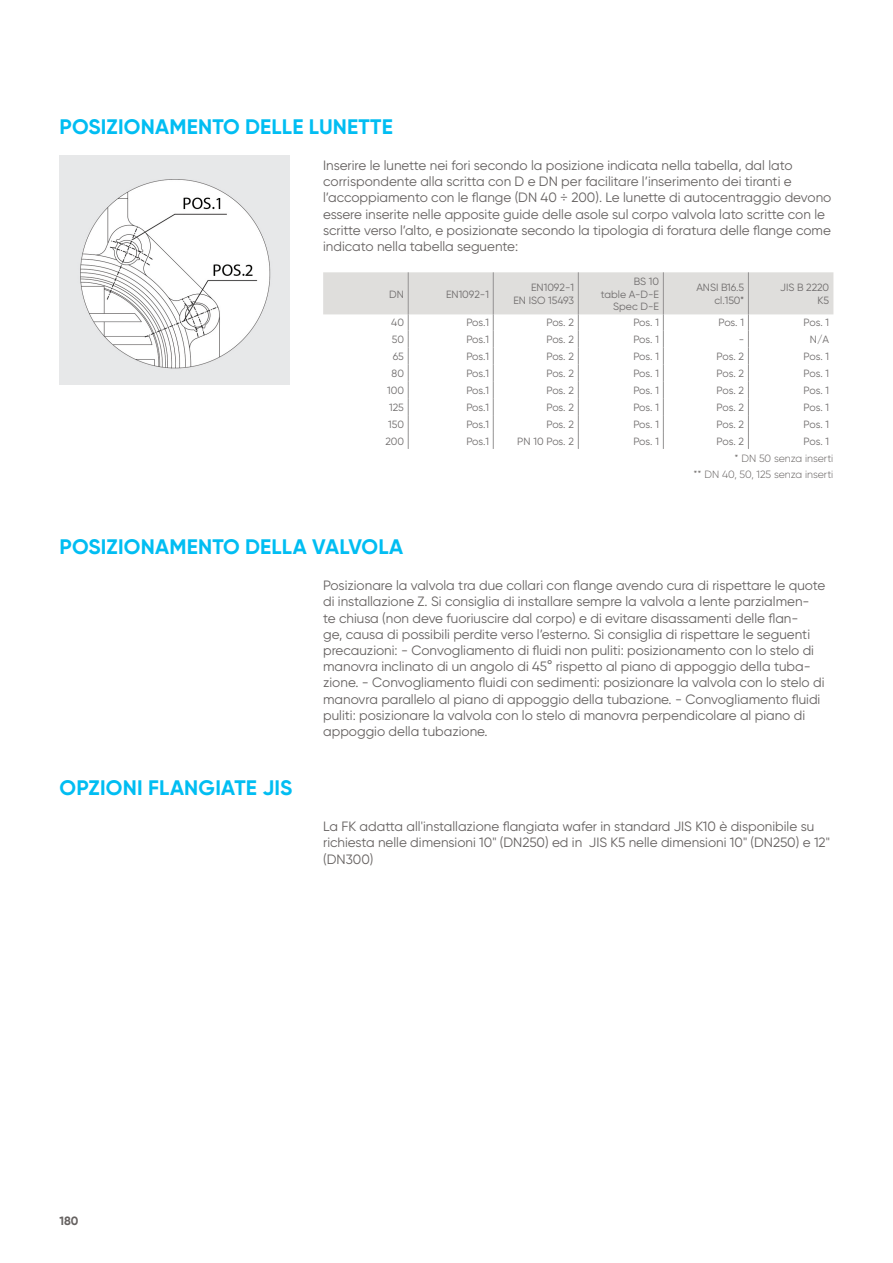
<style>
.page{position:relative;width:893px;height:1263px;background:#fff}
.page>*{position:absolute;margin:0;border:0;box-sizing:border-box;transform-origin:0 0}
.t1{font:700 21px "Gilroy";letter-spacing:.01em;color:#01bdf2}
.t2{font:13.5px/16.2px "Gilroy";color:#656160}
.t3{font:700 12px "Gilroy";color:#656160}
.t4{font:10.5px/12.6px "Gilroy";letter-spacing:-.01em;color:#6e6b6b;text-align:right}
.t5{font:300 10.5px/16.5px "Gilroy";letter-spacing:-.005em;color:#656160;text-align:right}
</style>
<div class="page">
<img style="left:60px;top:155px;width:229px;height:230px">
<svg style="left:323px;top:272px;width:510px;height:177px"></svg>
<h1 class="t1" style="left:60px;top:113px;width:335px">POSIZIONAMENTO DELLE LUNETTE</h1>
<p class="t2" style="left:323px;top:157px;width:510px">Inserire le lunette nei fori secondo la posizione indicata nella tabella, dal lato corrispondente alla scritta con D e DN per facilitare l’inserimento dei tiranti e l’accoppiamento con le flange (DN 40 ÷ 200). Le lunette di autocentraggio devono essere inserite nelle apposite guide delle asole sul corpo valvola lato scritte con le scritte verso l’alto, e posizionate secondo la tipologia di foratura delle flange come indicato nella tabella seguente:</p>
<p class="t4" style="left:389px;top:287px;width:16px">DN</p>
<p class="t4" style="left:446px;top:287px;width:44px">EN1092-1</p>
<p class="t4" style="left:513px;top:281px;width:62px">EN1092-1<br>EN ISO 15493</p>
<p class="t4" style="left:601px;top:275px;width:60px">BS 10<br>table A-D-E<br>Spec D-E</p>
<p class="t4" style="left:696px;top:281px;width:49px">ANSI B16.5 cl.150*</p>
<p class="t4" style="left:780px;top:281px;width:50px">JIS B 2220<br>K5</p>
<p class="t4" style="left:391px;top:316px;width:14px">40</p>
<p class="t4" style="left:466px;top:316px;width:24px">Pos.1</p>
<p class="t4" style="left:547px;top:316px;width:29px">Pos. 2</p>
<p class="t4" style="left:633px;top:316px;width:27px">Pos. 1</p>
<p class="t4" style="left:719px;top:316px;width:27px">Pos. 1</p>
<p class="t4" style="left:804px;top:316px;width:27px">Pos. 1</p>
<p class="t4" style="left:392px;top:333px;width:14px">50</p>
<p class="t4" style="left:466px;top:333px;width:24px">Pos.1</p>
<p class="t4" style="left:547px;top:333px;width:29px">Pos. 2</p>
<p class="t4" style="left:633px;top:333px;width:27px">Pos. 1</p>
<p class="t4" style="left:739px;top:333px;width:7px">-</p>
<p class="t4" style="left:810px;top:333px;width:21px">N/A</p>
<p class="t4" style="left:393px;top:350px;width:13px">65</p>
<p class="t4" style="left:466px;top:350px;width:24px">Pos.1</p>
<p class="t4" style="left:547px;top:350px;width:29px">Pos. 2</p>
<p class="t4" style="left:633px;top:350px;width:27px">Pos. 1</p>
<p class="t4" style="left:717px;top:350px;width:29px">Pos. 2</p>
<p class="t4" style="left:804px;top:350px;width:27px">Pos. 1</p>
<p class="t4" style="left:392px;top:367px;width:14px">80</p>
<p class="t4" style="left:466px;top:367px;width:24px">Pos.1</p>
<p class="t4" style="left:547px;top:367px;width:29px">Pos. 2</p>
<p class="t4" style="left:633px;top:367px;width:27px">Pos. 1</p>
<p class="t4" style="left:717px;top:367px;width:29px">Pos. 2</p>
<p class="t4" style="left:804px;top:367px;width:27px">Pos. 1</p>
<p class="t4" style="left:387px;top:384px;width:18px">100</p>
<p class="t4" style="left:466px;top:384px;width:24px">Pos.1</p>
<p class="t4" style="left:547px;top:384px;width:29px">Pos. 2</p>
<p class="t4" style="left:633px;top:384px;width:27px">Pos. 1</p>
<p class="t4" style="left:717px;top:384px;width:29px">Pos. 2</p>
<p class="t4" style="left:804px;top:384px;width:27px">Pos. 1</p>
<p class="t4" style="left:389px;top:401px;width:16px">125</p>
<p class="t4" style="left:466px;top:401px;width:24px">Pos.1</p>
<p class="t4" style="left:547px;top:401px;width:29px">Pos. 2</p>
<p class="t4" style="left:633px;top:401px;width:27px">Pos. 1</p>
<p class="t4" style="left:717px;top:401px;width:29px">Pos. 2</p>
<p class="t4" style="left:804px;top:401px;width:27px">Pos. 1</p>
<p class="t4" style="left:388px;top:418px;width:17px">150</p>
<p class="t4" style="left:466px;top:418px;width:24px">Pos.1</p>
<p class="t4" style="left:547px;top:418px;width:29px">Pos. 2</p>
<p class="t4" style="left:633px;top:418px;width:27px">Pos. 1</p>
<p class="t4" style="left:717px;top:418px;width:29px">Pos. 2</p>
<p class="t4" style="left:804px;top:418px;width:27px">Pos. 1</p>
<p class="t4" style="left:385px;top:435px;width:20px">200</p>
<p class="t4" style="left:466px;top:435px;width:24px">Pos.1</p>
<p class="t4" style="left:517px;top:435px;width:58px">PN 10 Pos. 2</p>
<p class="t4" style="left:633px;top:435px;width:27px">Pos. 1</p>
<p class="t4" style="left:717px;top:435px;width:29px">Pos. 2</p>
<p class="t4" style="left:804px;top:435px;width:27px">Pos. 1</p>
<p class="t5" style="left:693px;top:450px;width:141px">* DN 50 senza inserti<br>** DN 40, 50, 125 senza inserti</p>
<h1 class="t1" style="left:60px;top:533px;width:345px">POSIZIONAMENTO DELLA VALVOLA</h1>
<p class="t2" style="left:323px;top:577px;width:504px">Posizionare la valvola tra due collari con flange avendo cura di rispettare le quote di installazione Z. Si consiglia di installare sempre la valvola a lente parzialmen-<br>te chiusa (non deve fuoriuscire dal corpo) e di evitare disassamenti delle flan-<br>ge, causa di possibili perdite verso l’esterno. Si consiglia di rispettare le seguenti precauzioni: - Convogliamento di fluidi non puliti: posizionamento con lo stelo di manovra inclinato di un angolo di 45° rispetto al piano di appoggio della tuba&shy;zione. - Convogliamento fluidi con sedimenti: posizionare la valvola con lo stelo di manovra parallelo al piano di appoggio della tubazione. - Convogliamento fluidi puliti: posizionare la valvola con lo stelo di manovra perpendicolare al piano di appoggio della tubazione.</p>
<h1 class="t1" style="left:60px;top:774px;width:234px">OPZIONI FLANGIATE JIS</h1>
<p class="t2" style="left:323px;top:818px;width:508px">La FK adatta all'installazione flangiata wafer in standard JIS K10 è disponibile su richiesta nelle dimensioni 10" (DN250) ed in JIS K5 nelle dimensioni 10" (DN250) e 12" (DN300)</p>
<p class="t3" style="left:60px;top:1213px;width:21px">180</p>
</div>
